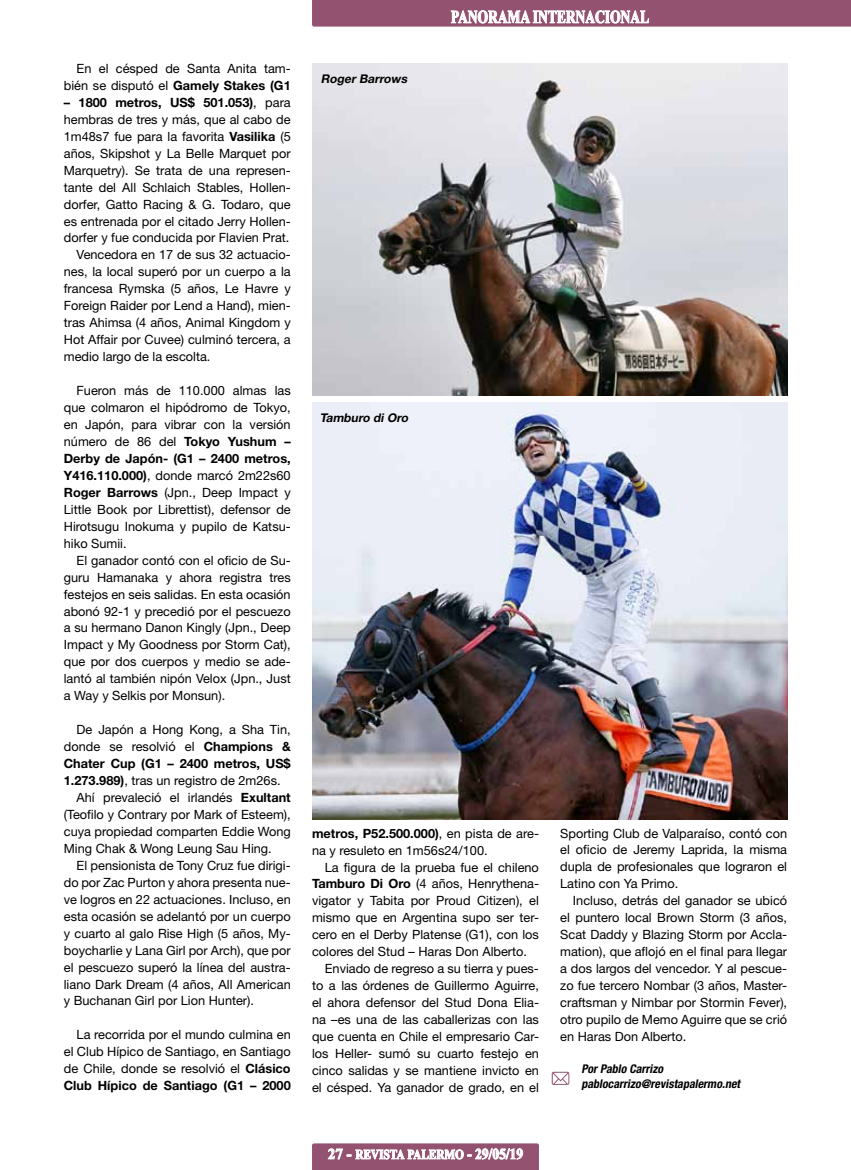
<style>
.page{position:relative;width:851px;height:1170px;background:#fff}
.page>*{position:absolute;margin:0;border:0;box-sizing:border-box;transform-origin:0 0}
.t1{font:700 18px "Times New Roman";color:#fff;scale:.75 1}
.t2{font:700 13.5px "Times New Roman";color:#fff;scale:.83 1}
.t3{font:12.75px/17px "Helvetica Neue LT Std";color:#000;text-align:justify}
.t4{font:700 12.75px "Helvetica Neue LT Std";color:#000}
.t5{font:italic 700 condensed 12px/15px "Helvetica Neue LT Std";color:#000}
.t6{font:italic 700 12px "Helvetica Neue LT Std";color:#000}
.s1{font-weight:700}
.s2{font-weight:400}
.s3{font-size:15px}
</style>
<div class="page">
<svg style="left:312px;top:1143px;width:227px;height:26px;background:#a6728a"></svg>
<svg style="left:312px;top:0;width:538px;height:27px;background:#9d637d"></svg>
<svg style="left:551px;top:1071px;width:18px;height:13px"></svg>
<img style="left:312px;top:64px;width:475px;height:331px">
<img style="left:312px;top:402px;width:475px;height:417px">
<p class="t3" style="left:64px;top:60px;width:228px;text-align:right">En el césped de Santa Anita tam&shy;bién se disputó el <span class="s1">Gamely Stakes (G1</span></p>
<p class="t4" style="left:64px;top:94px;width:228px">– 1800 metros, US$ 501.053)<span class="s2">, para</span></p>
<p class="t3" style="left:64px;top:111px;width:228px">hembras de tres y más, que al cabo de</p>
<p class="t3" style="left:64px;top:127px;width:228px">1m48s7 fue para la favorita <span class="s1">Vasilika</span> (5</p>
<p class="t3" style="left:64px;top:144px;width:228px">años, Skipshot y La Belle Marquet por</p>
<p class="t3" style="left:64px;top:161px;width:228px">Marquetry). Se trata de una represen-</p>
<p class="t3" style="left:64px;top:178px;width:228px">tante del All Schlaich Stables, Hollen-</p>
<p class="t3" style="left:64px;top:195px;width:228px">dorfer, Gatto Racing &amp; G. Todaro, que</p>
<p class="t3" style="left:64px;top:212px;width:228px">es entrenada por el citado Jerry Hollen-</p>
<p class="t3" style="left:64px;top:229px;width:227px">dorfer y fue conducida por Flavien Prat.</p>
<p class="t3" style="left:77px;top:246px;width:216px">Vencedora en 17 de sus 32 actuacio-</p>
<p class="t3" style="left:64px;top:263px;width:228px">nes, la local superó por un cuerpo a la</p>
<p class="t3" style="left:64px;top:280px;width:228px">francesa Rymska (5 años, Le Havre y</p>
<p class="t3" style="left:64px;top:297px;width:228px">Foreign Raider por Lend a Hand), mien-</p>
<p class="t3" style="left:64px;top:314px;width:228px">tras Ahimsa (4 años, Animal Kingdom y</p>
<p class="t3" style="left:64px;top:331px;width:228px">Hot Affair por Cuvee) culminó tercera, a</p>
<p class="t3" style="left:64px;top:348px;width:148px">medio largo de la escolta.</p>
<p class="t3" style="left:64px;top:382px;width:228px;text-indent:13px">Fueron más de 110.000 almas las que colmaron el hipódromo de Tokyo, en Japón, para vibrar con la versión número de 86 del <span class="s1">Tokyo Yushum – Derby de Japón- (G1 – 2400 metros, Y416.110.000)</span>, donde marcó 2m22s60<br><span class="s1">Roger Barrows</span> (Jpn., Deep Impact y Little Book por Librettist), defensor de Hirotsugu Inokuma y pupilo de Katsu&shy;hiko Sumii.</p>
<p class="t3" style="left:64px;top:551px;width:228px;text-indent:13px">El ganador contó con el oficio de Su&shy;guru Hamanaka y ahora registra tres festejos en seis salidas. En esta ocasión abonó 92-1 y precedió por el pescuezo a su hermano Danon Kingly (Jpn., Deep Impact y My Goodness por Storm Cat), que por dos cuerpos y medio se ade&shy;lantó al también nipón Velox (Jpn., Just a Way y Selkis por Monsun).</p>
<p class="t3" style="left:77px;top:721px;width:216px">De Japón a Hong Kong, a Sha Tin,</p>
<p class="t3" style="left:64px;top:738px;width:228px">donde se resolvió el <span class="s1">Champions &amp;</span></p>
<p class="t4" style="left:64px;top:755px;width:228px">Chater Cup (G1 – 2400 metros, US$</p>
<p class="t3" style="left:64px;top:771px;width:218px"><span class="s1">1.273.989)</span>, tras un registro de 2m26s.</p>
<p class="t3" style="left:77px;top:788px;width:216px">Ahí prevaleció el irlandés <span class="s1">Exultant</span></p>
<p class="t3" style="left:64px;top:805px;width:228px">(Teofilo y Contrary por Mark of Esteem),</p>
<p class="t3" style="left:64px;top:822px;width:228px">cuya propiedad comparten Eddie Wong</p>
<p class="t3" style="left:64px;top:839px;width:209px">Ming Chak &amp; Wong Leung Sau Hing.</p>
<p class="t3" style="left:77px;top:856px;width:216px">El pensionista de Tony Cruz fue dirigi-</p>
<p class="t3" style="left:64px;top:873px;width:228px">do por Zac Purton y ahora presenta nue-</p>
<p class="t3" style="left:64px;top:890px;width:228px">ve logros en 22 actuaciones. Incluso, en</p>
<p class="t3" style="left:64px;top:907px;width:228px">esta ocasión se adelantó por un cuerpo</p>
<p class="t3" style="left:64px;top:924px;width:228px">y cuarto al galo Rise High (5 años, My-</p>
<p class="t3" style="left:64px;top:941px;width:228px">boycharlie y Lana Girl por Arch), que por</p>
<p class="t3" style="left:64px;top:958px;width:228px">el pescuezo superó la línea del austra-</p>
<p class="t3" style="left:64px;top:975px;width:228px">liano Dark Dream (4 años, All American</p>
<p class="t3" style="left:64px;top:992px;width:192px">y Buchanan Girl por Lion Hunter).</p>
<p class="t3" style="left:64px;top:1026px;width:228px;text-indent:13px">La recorrida por el mundo culmina en el Club Hípico de Santiago, en Santiago de Chile, donde se resolvió el <span class="s1">Clásico Club Hípico de Santiago (G1 – 2000</span></p>
<p class="t6" style="left:321px;top:71px;width:90px">Roger Barrows</p>
<h1 class="t1" style="left:451px;top:4px;width:266px">PANORAMA INTERNACIONAL</h1>
<p class="t6" style="left:320px;top:410px;width:92px">Tamburo di Oro</p>
<p class="t3" style="left:312px;top:824px;width:228px"><span class="s1">metros, P52.500.000)</span>, en pista de are&shy;na y resuleto en 1m56s24/100.</p>
<p class="t3" style="left:325px;top:858px;width:216px">La figura de la prueba fue el chileno</p>
<p class="t3" style="left:312px;top:875px;width:228px"><span class="s1">Tamburo Di Oro</span> (4 años, Henrythena-</p>
<p class="t3" style="left:312px;top:892px;width:228px">vigator y Tabita por Proud Citizen), el</p>
<p class="t3" style="left:312px;top:909px;width:228px">mismo que en Argentina supo ser ter-</p>
<p class="t3" style="left:312px;top:926px;width:228px">cero en el Derby Platense (G1), con los</p>
<p class="t3" style="left:312px;top:943px;width:216px">colores del Stud – Haras Don Alberto.</p>
<p class="t3" style="left:325px;top:959px;width:215px">Enviado de regreso a su tierra y pues-</p>
<p class="t3" style="left:312px;top:976px;width:228px">to a las órdenes de Guillermo Aguirre,</p>
<p class="t3" style="left:312px;top:993px;width:228px">el ahora defensor del Stud Dona Elia-</p>
<p class="t3" style="left:312px;top:1010px;width:228px">na –es una de las caballerizas con las</p>
<p class="t3" style="left:312px;top:1027px;width:228px">que cuenta en Chile el empresario Car-</p>
<p class="t3" style="left:312px;top:1044px;width:228px">los Heller- sumó su cuarto festejo en</p>
<p class="t3" style="left:312px;top:1061px;width:228px">cinco salidas y se mantiene invicto en</p>
<p class="t3" style="left:312px;top:1078px;width:228px">el césped. Ya ganador de grado, en el</p>
<p class="t3" style="left:560px;top:824px;width:228px">Sporting Club de Valparaíso, contó con el oficio de Jeremy Laprida, la misma dupla de profesionales que lograron el Latino con Ya Primo.</p>
<p class="t3" style="left:560px;top:892px;width:228px;text-indent:13px">Incluso, detrás del ganador se ubicó el puntero local Brown Storm (3 años, Scat Daddy y Blazing Storm por Accla&shy;mation), que aflojó en el final para llegar a dos largos del vencedor. Y al pescue&shy;zo fue tercero Nombar (3 años, Master&shy;craftsman y Nimbar por Stormin Fever), otro pupilo de Memo Aguirre que se crió en Haras Don Alberto.</p>
<p class="t5" style="left:581px;top:1061px;width:163px">PorPablo Carrizo pablocarrizo@revistapalermo.net</p>
<p class="t2" style="left:328px;top:1144px;width:237px"><span class="s3">27 -</span> REVISTA PALERMO <span class="s3">- 29/05/19</span></p>
</div>
